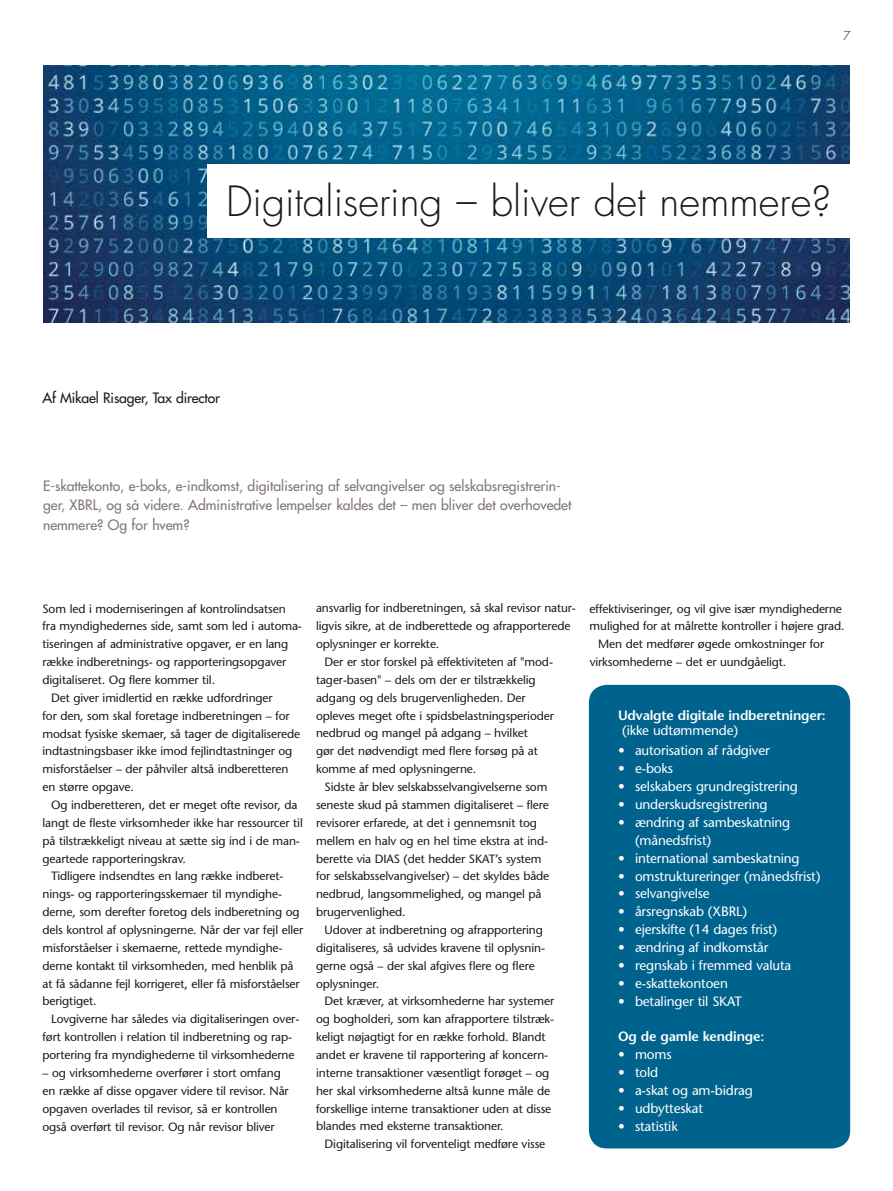
<style>
.page{position:relative;width:893px;height:1191px;background:#fff}
.page>*{position:absolute;margin:0;border:0;box-sizing:border-box;transform-origin:0 0}
.t1{font:300 40.5px "Futura";color:#1a1a18}
.t2{font:13.95px/19.5px "Futura";color:#827874}
.t3{font:13.95px "Futura";letter-spacing:-.01em;color:#1a1a18}
.t4{font:13.5px/17.9px "Stone Sans";letter-spacing:-.01em;color:#fff}
.t5{font:600 13.5px "Stone Sans";letter-spacing:-.01em;color:#fff}
.t6{font:12px/17.9px "Stone Sans";letter-spacing:-.01em;color:#1a1a18}
.t7{font:300 12px "Futura";color:#1a1a18}
</style>
<div class="page">
<div style="left:589px;top:685px;width:261px;height:463px;background:#00638d;border-radius:18px"></div>
<img style="left:43px;top:65px;width:807px;height:257px">
<div style="left:207px;top:164px;width:643px;height:74px;background:#fff"></div>
<p class="t7" style="left:843px;top:28px;width:9px">7</p>
<h1 class="t1" style="left:226px;top:177px;width:607px">Digitalisering – bliver det nemmere?</h1>
<p class="t3" style="left:43px;top:389px;width:179px">Af Mikael Risager, Tax director</p>
<p class="t2" style="left:43px;top:476px;width:530px">E-skattekonto, e-boks, e-indkomst, digitalisering af selvangivelser og selskabsregistrerin&shy;ger, XBRL, og så videre. Administrative lempelser kaldes det – men bliver det overhovedet nemmere? Og for hvem?</p>
<p class="t6" style="left:43px;top:599px;width:245px">Som led i moderniseringen af kontrolindsatsen</p>
<p class="t6" style="left:43px;top:617px;width:261px">fra myndighedernes side, samt som led i automa-</p>
<p class="t6" style="left:43px;top:635px;width:247px">tiseringen af administrative opgaver, er en lang</p>
<p class="t6" style="left:43px;top:653px;width:245px">række indberetnings- og rapporteringsopgaver</p>
<p class="t6" style="left:43px;top:671px;width:174px">digitaliseret. Og flere kommer til.</p>
<p class="t6" style="left:51px;top:688px;width:223px">Det giver imidlertid en række udfordringer</p>
<p class="t6" style="left:43px;top:706px;width:249px">for den, som skal foretage indberetningen – for</p>
<p class="t6" style="left:43px;top:724px;width:259px">modsat fysiske skemaer, så tager de digitaliserede</p>
<p class="t6" style="left:43px;top:742px;width:251px">indtastningsbaser ikke imod fejlindtastninger og</p>
<p class="t6" style="left:43px;top:760px;width:247px">misforståelser – der påhviler altså indberetteren</p>
<p class="t6" style="left:43px;top:778px;width:93px">en større opgave.</p>
<p class="t6" style="left:51px;top:796px;width:248px">Og indberetteren, det er meget ofte revisor, da</p>
<p class="t6" style="left:43px;top:813px;width:262px">langt de fleste virksomheder ikke har ressourcer til</p>
<p class="t6" style="left:43px;top:831px;width:259px">på tilstrækkeligt niveau at sætte sig ind i de man-</p>
<p class="t6" style="left:43px;top:849px;width:145px">geartede rapporteringskrav.</p>
<p class="t6" style="left:51px;top:867px;width:234px">Tidligere indsendtes en lang række indberet-</p>
<p class="t6" style="left:43px;top:885px;width:241px">nings- og rapporteringsskemaer til myndighe-</p>
<p class="t6" style="left:43px;top:903px;width:259px">derne, som derefter foretog dels indberetning og</p>
<p class="t6" style="left:43px;top:921px;width:262px">dels kontrol af oplysningerne. Når der var fejl eller</p>
<p class="t6" style="left:43px;top:938px;width:242px">misforståelser i skemaerne, rettede myndighe-</p>
<p class="t6" style="left:43px;top:956px;width:252px">derne kontakt til virksomheden, med henblik på</p>
<p class="t6" style="left:43px;top:974px;width:259px">at få sådanne fejl korrigeret, eller få misforståelser</p>
<p class="t6" style="left:43px;top:992px;width:55px">berigtiget.</p>
<p class="t6" style="left:51px;top:1010px;width:250px">Lovgiverne har således via digitaliseringen over-</p>
<p class="t6" style="left:43px;top:1028px;width:251px">ført kontrollen i relation til indberetning og rap-</p>
<p class="t6" style="left:43px;top:1046px;width:253px">portering fra myndighederne til virksomhederne</p>
<p class="t6" style="left:43px;top:1063px;width:248px">– og virksomhederne overfører i stort omfang en række af disse opgaver videre til revisor. Når opgaven overlades til revisor, så er kontrollen også overført til revisor. Og når revisor bliver</p>
<p class="t6" style="left:316px;top:599px;width:261px">ansvarlig for indberetningen, så skal revisor natur-</p>
<p class="t6" style="left:316px;top:617px;width:256px">ligvis sikre, at de indberettede og afrapporterede</p>
<p class="t6" style="left:316px;top:635px;width:125px">oplysninger er korrekte.</p>
<p class="t6" style="left:325px;top:653px;width:230px">Der er stor forskel på effektiviteten af "mod-</p>
<p class="t6" style="left:316px;top:671px;width:221px">tager-basen" – dels om der er tilstrækkelig</p>
<p class="t6" style="left:316px;top:688px;width:211px">adgang og dels brugervenligheden. Der</p>
<p class="t6" style="left:316px;top:706px;width:239px">opleves meget ofte i spidsbelastningsperioder</p>
<p class="t6" style="left:316px;top:724px;width:213px">nedbrud og mangel på adgang – hvilket</p>
<p class="t6" style="left:316px;top:742px;width:223px">gør det nødvendigt med flere forsøg på at</p>
<p class="t6" style="left:316px;top:760px;width:162px">komme af med oplysningerne.</p>
<p class="t6" style="left:325px;top:778px;width:224px">Sidste år blev selskabsselvangivelserne som</p>
<p class="t6" style="left:316px;top:796px;width:234px">seneste skud på stammen digitaliseret – flere</p>
<p class="t6" style="left:316px;top:813px;width:222px">revisorer erfarede, at det i gennemsnit tog</p>
<p class="t6" style="left:316px;top:831px;width:233px">mellem en halv og en hel time ekstra at ind-</p>
<p class="t6" style="left:316px;top:849px;width:227px">berette via DIAS (det hedder SKAT’s system</p>
<p class="t6" style="left:316px;top:867px;width:235px">for selskabsselvangivelser) – det skyldes både</p>
<p class="t6" style="left:316px;top:885px;width:227px">nedbrud, langsommelighed, og mangel på</p>
<p class="t6" style="left:316px;top:903px;width:91px">brugervenlighed.</p>
<p class="t6" style="left:325px;top:921px;width:220px">Udover at indberetning og afrapportering</p>
<p class="t6" style="left:316px;top:938px;width:230px">digitaliseres, så udvides kravene til oplysnin-</p>
<p class="t6" style="left:316px;top:956px;width:220px">gerne også – der skal afgives flere og flere</p>
<p class="t6" style="left:316px;top:974px;width:65px">oplysninger.</p>
<p class="t6" style="left:325px;top:992px;width:231px">Det kræver, at virksomhederne har systemer</p>
<p class="t6" style="left:316px;top:1010px;width:240px">og bogholderi, som kan afrapportere tilstræk-</p>
<p class="t6" style="left:316px;top:1028px;width:231px">keligt nøjagtigt for en række forhold. Blandt</p>
<p class="t6" style="left:316px;top:1046px;width:234px">andet er kravene til rapportering af koncern-</p>
<p class="t6" style="left:316px;top:1063px;width:235px">interne transaktioner væsentligt forøget – og</p>
<p class="t6" style="left:316px;top:1081px;width:236px">her skal virksomhederne altså kunne måle de</p>
<p class="t6" style="left:316px;top:1099px;width:237px">forskellige interne transaktioner uden at disse</p>
<p class="t6" style="left:316px;top:1117px;width:189px">blandes med eksterne transaktioner.</p>
<p class="t6" style="left:325px;top:1135px;width:222px">Digitalisering vil forventeligt medføre visse</p>
<p class="t6" style="left:590px;top:599px;width:254px">effektiviseringer, og vil give især myndighederne</p>
<p class="t6" style="left:590px;top:617px;width:256px">mulighed for at målrette kontroller i højere grad.</p>
<p class="t6" style="left:598px;top:635px;width:228px">Men det medfører øgede omkostninger for</p>
<p class="t6" style="left:590px;top:653px;width:198px">virksomhederne – det er uundgåeligt.</p>
<p class="t5" style="left:618px;top:707px;width:209px">Udvalgte digitale indberetninger:</p>
<p class="t4" style="left:622px;top:721px;width:118px">(ikke udtømmende)</p>
<p class="t4" style="left:618px;top:742px;width:153px">• autorisation af rådgiver</p>
<p class="t4" style="left:618px;top:759px;width:56px">• e-boks</p>
<p class="t4" style="left:618px;top:777px;width:181px">• selskabers grundregistrering</p>
<p class="t4" style="left:618px;top:795px;width:151px">• underskudsregistrering</p>
<p class="t4" style="left:635px;top:813px;width:157px;text-indent:-17px">• ændring af sambeskatning (månedsfrist)</p>
<p class="t4" style="left:618px;top:849px;width:183px">• international sambeskatning</p>
<p class="t4" style="left:618px;top:867px;width:204px">• omstruktureringer (månedsfrist)</p>
<p class="t4" style="left:618px;top:884px;width:93px">• selvangivelse</p>
<p class="t4" style="left:618px;top:902px;width:131px">• årsregnskab (XBRL)</p>
<p class="t4" style="left:618px;top:920px;width:161px">• ejerskifte (14 dages frist)</p>
<p class="t4" style="left:618px;top:938px;width:152px">• ændring af indkomstår</p>
<p class="t4" style="left:618px;top:956px;width:175px">• regnskab i fremmed valuta</p>
<p class="t4" style="left:618px;top:974px;width:111px">• e-skattekontoen</p>
<p class="t4" style="left:618px;top:992px;width:125px">• betalinger til SKAT</p>
<p class="t5" style="left:618px;top:1028px;width:148px">Og de gamle kendinge:</p>
<p class="t4" style="left:618px;top:1045px;width:55px">• moms</p>
<p class="t4" style="left:618px;top:1063px;width:42px">• told</p>
<p class="t4" style="left:618px;top:1081px;width:136px">• a-skat og am-bidrag</p>
<p class="t4" style="left:618px;top:1099px;width:87px">• udbytteskat</p>
<p class="t4" style="left:618px;top:1117px;width:61px">• statistik</p>
</div>
